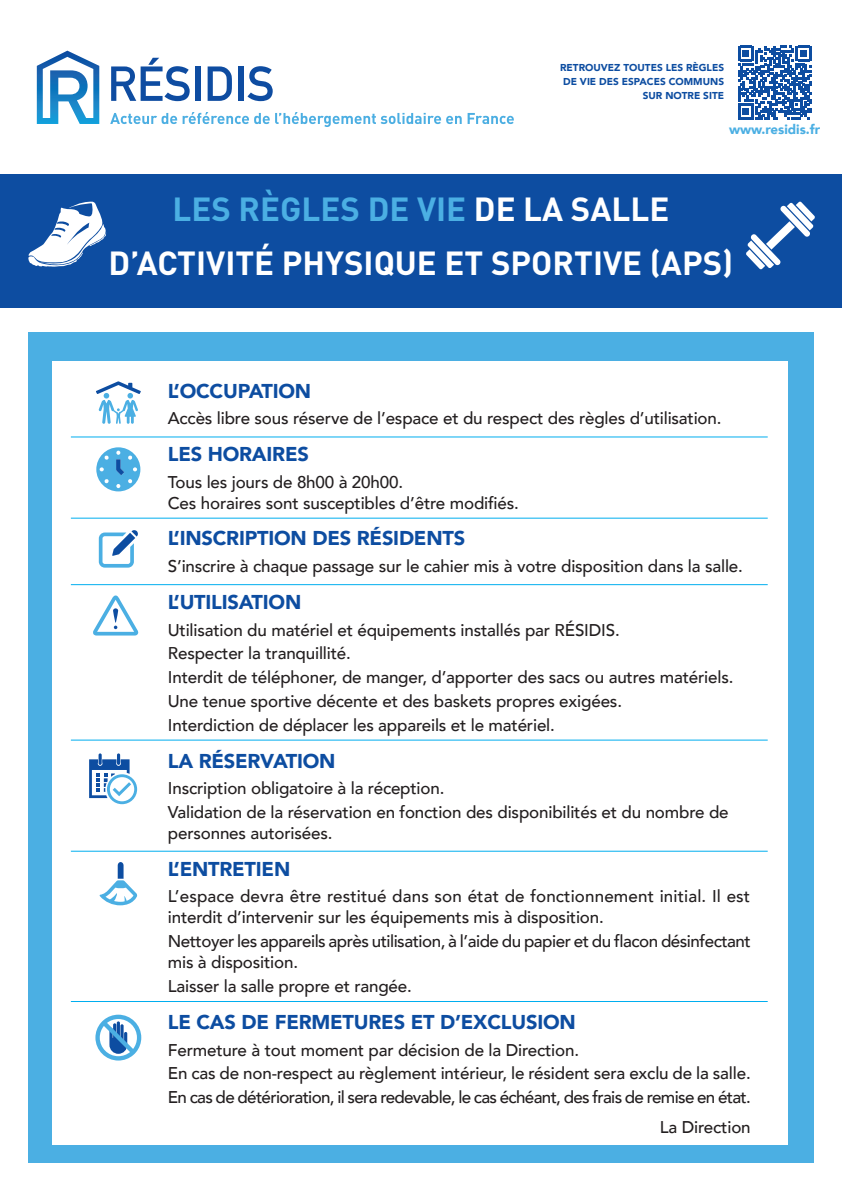
<style>
.page{position:relative;width:842px;height:1191px;background:#fff}
.page>*{position:absolute;margin:0;border:0;box-sizing:border-box;transform-origin:0 0}
.t1{font:700 33px/54px "DIN";color:#fff;text-align:center}
.t2{font:900 20px "Avenir";letter-spacing:-.01em;color:#0d4da1}
.t3{font:500 17px/23.8px "Avenir";letter-spacing:-.01em;color:#231f20}
.t4{font:500 17px/21px "Avenir";letter-spacing:.01em;color:#231f20}
.t5{font:500 17px/21px "Avenir";letter-spacing:-.03em;color:#231f20}
.t6{font:900 13.4px "Avenir";color:#4bafe3}
.t7{font:900 10px/14px "Avenir";color:#0d4da1;text-align:right}
.s1{color:#4bafe3}
</style>
<div class="page">
<svg style="left:110px;top:113px;width:67px;height:11px"></svg>
<svg style="left:183px;top:112px;width:279px;height:15px"></svg>
<svg style="left:468px;top:113px;width:46px;height:11px"></svg>
<svg style="left:111px;top:58px;width:79px;height:43px"></svg>
<div style="left:195px;top:66px;width:5px;height:35px;background:#0e4ca1"></div>
<svg style="left:208px;top:66px;width:24px;height:35px"></svg>
<div style="left:238px;top:66px;width:5px;height:35px;background:#0e4ca1"></div>
<svg style="left:247px;top:66px;width:26px;height:35px"></svg>
<svg style="left:37px;top:51px;width:62px;height:73px"></svg>
<div style="left:0;top:174px;width:842px;height:133px;background:#0d4da1"></div>
<div style="left:28px;top:332px;width:786px;height:830px;background:#4bafe3"></div>
<div style="left:52px;top:362px;width:736px;height:783px;background:#fff"></div>
<svg style="left:96px;top:381px;width:45px;height:43px"></svg>
<svg style="left:99px;top:530px;width:39px;height:37px"></svg>
<svg style="left:96px;top:447px;width:44px;height:44px"></svg>
<svg style="left:99px;top:862px;width:38px;height:43px"></svg>
<svg style="left:95px;top:1014px;width:46px;height:46px"></svg>
<hr style="left:71px;top:436px;width:697px;height:1px;background:#00aeef">
<hr style="left:71px;top:517px;width:697px;height:1px;background:#00aeef">
<hr style="left:71px;top:584px;width:697px;height:1px;background:#00aeef">
<hr style="left:71px;top:739px;width:697px;height:1px;background:#00aeef">
<hr style="left:71px;top:850px;width:697px;height:1px;background:#00aeef">
<hr style="left:71px;top:1001px;width:697px;height:1px;background:#00aeef">
<svg style="left:93px;top:595px;width:45px;height:40px"></svg>
<svg style="left:89px;top:753px;width:48px;height:51px"></svg>
<svg style="left:746px;top:202px;width:69px;height:67px"></svg>
<svg style="left:28px;top:201px;width:79px;height:66px"></svg>
<svg style="left:738px;top:46px;width:73px;height:73px"></svg>
<p class="t7" style="left:560px;top:61px;width:165px">RETROUVEZ TOUTES LES RÈGLES<br>DE VIE DES ESPACES COMMUNS<br>SUR NOTRE SITE</p>
<p class="t6" style="left:729px;top:118px;width:93px">www.residis.fr</p>
<h1 class="t1" style="left:109px;top:181px;width:626px"><span class="s1">LES RÈGLES DE VIE</span> DE LA SALLE<br>D’ACTIVITÉ PHYSIQUE ET SPORTIVE (APS)</h1>
<p class="t2" style="left:168px;top:373px;width:145px">L’OCCUPATION</p>
<p class="t3" style="left:168px;top:406px;width:555px">Accès libre sous réserve de l’espace et du respect des règles d’utilisation.</p>
<p class="t2" style="left:168px;top:437px;width:143px">LES HORAIRES</p>
<p class="t3" style="left:168px;top:470px;width:352px;line-height:21px">Tous les jours de 8h00 à 20h00.<br>Ces horaires sont susceptibles d’être modifiés.</p>
<p class="t2" style="left:168px;top:521px;width:299px">L’INSCRIPTION DES RÉSIDENTS</p>
<p class="t3" style="left:168px;top:553px;width:577px">S’inscrire à chaque passage sur le cahier mis à votre disposition dans la salle.</p>
<p class="t2" style="left:168px;top:585px;width:135px">L’UTILISATION</p>
<p class="t3" style="left:168px;top:617px;width:567px">Utilisation du matériel et équipements installés par RÉSIDIS.<br>Respecter la tranquillité.<br>Interdit de téléphoner, de manger, d’apporter des sacs ou autres matériels.<br>Une tenue sportive décente et des baskets propres exigées.<br>Interdiction de déplacer les appareils et le matériel.</p>
<p class="t2" style="left:168px;top:743px;width:169px">LA RÉSERVATION</p>
<p class="t3" style="left:168px;top:775px;width:562px">Inscription obligatoire à la réception.<br>Validation de la réservation en fonction des disponibilités et du nombre de</p>
<p class="t3" style="left:168px;top:820px;width:166px">personnes autorisées.</p>
<p class="t2" style="left:168px;top:851px;width:124px">L’ENTRETIEN</p>
<p class="t4" style="left:168px;top:885px;width:584px">L’espace devra être restitué dans son état de fonctionnement initial. Il est interdit d’intervenir sur les équipements mis à disposition.</p>
<p class="t5" style="left:168px;top:930px;width:584px">Nettoyer les appareils après utilisation, à l’aide du papier et du flacon désinfectant mis à disposition.</p>
<p class="t3" style="left:168px;top:973px;width:246px">Laisser la salle propre et rangée.</p>
<p class="t2" style="left:168px;top:1004px;width:409px">LE CAS DE FERMETURES ET D’EXCLUSION</p>
<p class="t3" style="left:168px;top:1036px;width:585px">Fermeture à tout moment par décision de la Direction.<br>En cas de non-respect au règlement intérieur, le résident sera exclu de la salle.<br>En cas de détérioration, il sera redevable, le cas échéant, des frais de remise en état.</p>
<p class="t3" style="left:660px;top:1114px;width:92px">La Direction</p>
</div>
